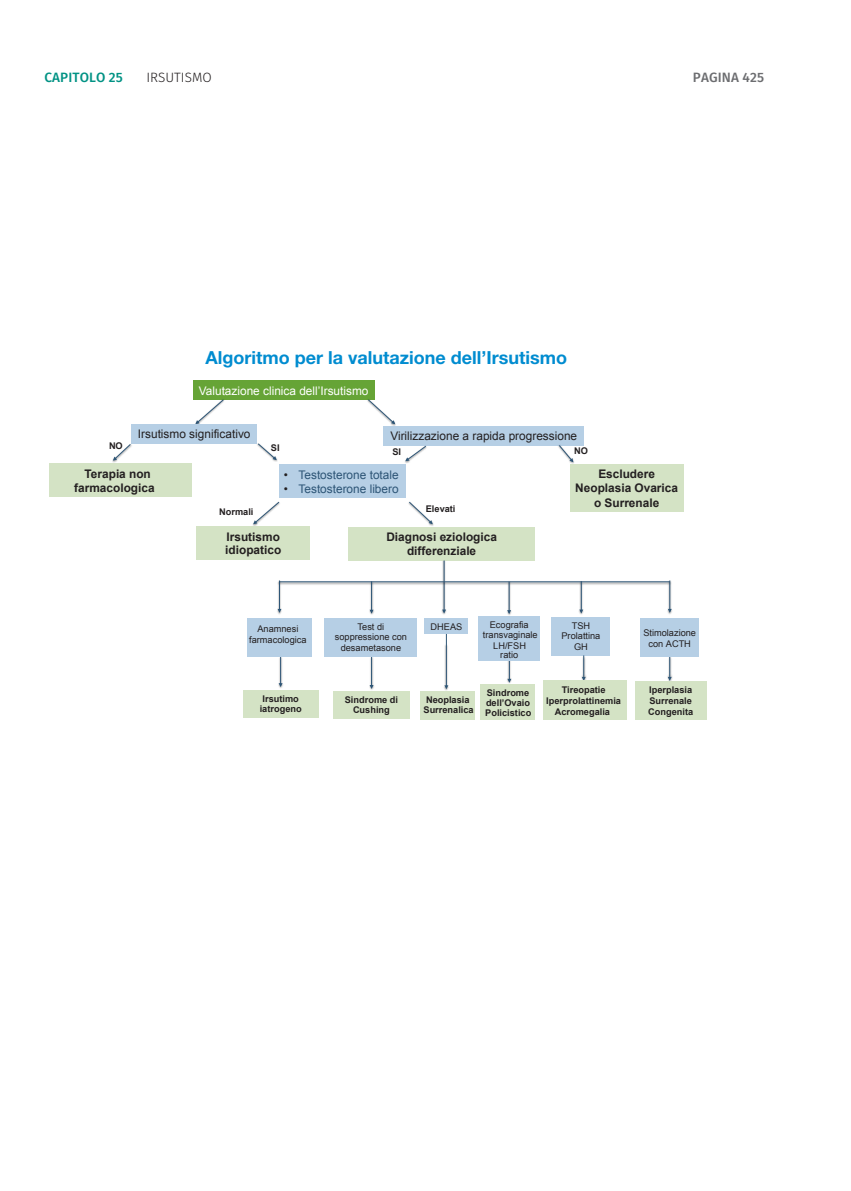
<style>
.page{position:relative;width:851px;height:1191px;background:#fff}
.page>*{position:absolute;margin:0;border:0;box-sizing:border-box;transform-origin:0 0}
.t1{font:700 18px "Helvetica Neue LT Std";color:#008cd0}
.t2{font:500 13.5px "Fira Sans";letter-spacing:.01em;color:#009284}
.t3{font:300 13.5px "Fira Sans";color:#231f20}
.t4{font:500 13.5px "Fira Sans";letter-spacing:.01em;color:#6c6d70}
.t5{font:700 11.85px/13.8px "Arial";color:#231f20;text-align:center}
.t6{font:11.85px "Arial";color:#231f20}
.t7{font:11.85px "Arial";color:#2d5576}
.t8{font:11.85px "Arial";color:#fff}
.t9{font:700 9.15px/10.5px "Arial";color:#231f20;text-align:center}
.t10{font:9.15px/10.8px "Arial";color:#231f20;text-align:center}
.s1{color:#231f20}
</style>
<div class="page">
<img style="left:507px;top:661px;width:5px;height:20px">
<hr style="left:509px;top:637px;width:1px;height:43px;background:#2d5576">
<svg style="left:507px;top:679px;width:4px;height:4px"></svg>
<img style="left:362px;top:656px;width:19px;height:34px">
<hr style="left:371px;top:649px;width:1px;height:37px;background:#2d5576">
<img style="left:272px;top:656px;width:18px;height:32px">
<hr style="left:280px;top:649px;width:1px;height:35px;background:#2d5576">
<img style="left:435px;top:560px;width:18px;height:55px">
<div style="left:193px;top:381px;width:181px;height:19px;background:#66a436"></div>
<svg style="left:195px;top:399px;width:29px;height:25px"></svg>
<div style="left:279px;top:464px;width:126px;height:34px;background:#b6cfe5"></div>
<svg style="left:253px;top:501px;width:27px;height:23px"></svg>
<div style="left:196px;top:526px;width:114px;height:34px;background:#d4e3c5"></div>
<svg style="left:408px;top:501px;width:25px;height:23px"></svg>
<div style="left:348px;top:527px;width:187px;height:33px;background:#d4e3c5"></div>
<hr style="left:443px;top:560px;width:1px;height:52px;background:#2d5576">
<svg style="left:442px;top:609px;width:4px;height:4px"></svg>
<img style="left:289px;top:579px;width:371px;height:8px">
<hr style="left:279px;top:581px;width:390px;height:1px;background:#2d5576">
<img style="left:572px;top:579px;width:18px;height:36px">
<hr style="left:581px;top:581px;width:1px;height:31px;background:#2d5576">
<svg style="left:579px;top:609px;width:4px;height:4px"></svg>
<div style="left:551px;top:617px;width:59px;height:38px;background:#b6cfe5"></div>
<img style="left:574px;top:655px;width:19px;height:26px">
<svg style="left:581px;top:655px;width:4px;height:26px"></svg>
<img style="left:660px;top:656px;width:19px;height:25px">
<svg style="left:667px;top:656px;width:4px;height:25px"></svg>
<div style="left:543px;top:681px;width:83px;height:39px;background:#d4e3c5"></div>
<div style="left:478px;top:616px;width:62px;height:45px;background:#b6cfe5"></div>
<img style="left:500px;top:580px;width:18px;height:35px">
<hr style="left:508px;top:582px;width:1px;height:31px;background:#2d5576">
<svg style="left:507px;top:610px;width:4px;height:4px"></svg>
<div style="left:424px;top:618px;width:44px;height:16px;background:#b6cfe5"></div>
<img style="left:444px;top:642px;width:5px;height:49px">
<hr style="left:446px;top:634px;width:1px;height:53px;background:#2d5576">
<svg style="left:444px;top:685px;width:4px;height:4px"></svg>
<div style="left:420px;top:691px;width:54px;height:28px;background:#d4e3c5"></div>
<img style="left:362px;top:579px;width:19px;height:36px">
<hr style="left:371px;top:581px;width:1px;height:31px;background:#2d5576">
<div style="left:325px;top:618px;width:92px;height:38px;background:#b6cfe5"></div>
<svg style="left:369px;top:685px;width:4px;height:4px"></svg>
<div style="left:333px;top:691px;width:76px;height:27px;background:#d4e3c5"></div>
<img style="left:277px;top:581px;width:12px;height:34px">
<hr style="left:279px;top:580px;width:1px;height:31px;background:#2d5576">
<svg style="left:277px;top:609px;width:4px;height:4px"></svg>
<div style="left:247px;top:618px;width:64px;height:38px;background:#b6cfe5"></div>
<svg style="left:278px;top:683px;width:4px;height:4px"></svg>
<div style="left:243px;top:690px;width:75px;height:27px;background:#d4e3c5"></div>
<img style="left:660px;top:580px;width:12px;height:34px">
<hr style="left:669px;top:580px;width:1px;height:31px;background:#2d5576">
<svg style="left:667px;top:609px;width:4px;height:4px"></svg>
<div style="left:640px;top:618px;width:59px;height:38px;background:#b6cfe5"></div>
<div style="left:635px;top:681px;width:71px;height:39px;background:#d4e3c5"></div>
<div style="left:481px;top:684px;width:54px;height:36px;background:#d4e3c5"></div>
<div style="left:131px;top:424px;width:126px;height:19px;background:#b6cfe5"></div>
<img style="left:112px;top:443px;width:22px;height:20px">
<svg style="left:113px;top:443px;width:18px;height:18px"></svg>
<div style="left:49px;top:463px;width:143px;height:34px;background:#d4e3c5"></div>
<img style="left:254px;top:443px;width:24px;height:19px">
<svg style="left:257px;top:443px;width:20px;height:17px"></svg>
<img style="left:374px;top:397px;width:22px;height:29px">
<svg style="left:367px;top:399px;width:28px;height:25px"></svg>
<div style="left:383px;top:426px;width:200px;height:19px;background:#b6cfe5"></div>
<img style="left:555px;top:445px;width:27px;height:19px">
<svg style="left:558px;top:445px;width:15px;height:17px"></svg>
<div style="left:569px;top:464px;width:114px;height:48px;background:#d4e3c5"></div>
<img style="left:396px;top:445px;width:33px;height:26px">
<svg style="left:405px;top:445px;width:22px;height:16px"></svg>
<h2 class="t2" style="left:44px;top:66px;width:80px">CAPITOLO 25</h2>
<h2 class="t3" style="left:146px;top:67px;width:67px">IRSUTISMO</h2>
<h2 class="t4" style="left:692px;top:66px;width:73px">PAGINA 425</h2>
<h1 class="t1" style="left:205px;top:346px;width:363px">Algoritmo per la valutazione dell’Irsutismo</h1>
<p class="t8" style="left:199px;top:383px;width:171px">Valutazione clinica dell’Irsutismo</p>
<p class="t6" style="left:138px;top:426px;width:114px">Irsutismo significativo</p>
<p class="t6" style="left:390px;top:428px;width:188px">Virilizzazione a rapida progressione</p>
<p class="t9" style="left:574px;top:446px;width:15px">NO</p>
<p class="t5" style="left:575px;top:467px;width:104px">Escludere<br>Neoplasia Ovarica o Surrenale</p>
<p class="t9" style="left:109px;top:440px;width:15px">NO</p>
<p class="t5" style="left:74px;top:467px;width:82px;line-height:14.2px">Terapia non farmacologica</p>
<p class="t9" style="left:271px;top:442px;width:10px">SI</p>
<p class="t9" style="left:392px;top:447px;width:10px">SI</p>
<p class="t7" style="left:284px;top:467px;width:116px"><span class="s1">•</span> Testosterone totale</p>
<p class="t7" style="left:284px;top:481px;width:116px"><span class="s1">•</span> Testosterone libero</p>
<p class="t9" style="left:426px;top:504px;width:31px">Elevati</p>
<p class="t5" style="left:386px;top:530px;width:112px">Diagnosi eziologica differenziale</p>
<p class="t9" style="left:219px;top:506px;width:36px">Normali</p>
<p class="t5" style="left:225px;top:530px;width:57px;text-align:left">Irsutismo idiopatico</p>
<p class="t10" style="left:483px;top:619px;width:56px">Ecografia transvaginale<br>LH/FSH</p>
<p class="t10" style="left:500px;top:649px;width:19px">ratio</p>
<p class="t10" style="left:561px;top:620px;width:40px">TSH<br>Prolattina<br>GH</p>
<p class="t9" style="left:546px;top:684px;width:76px;line-height:11.1px">Tireopatie<br>Iperprolattinemia<br>Acromegalia</p>
<p class="t10" style="left:430px;top:621px;width:33px">DHEAS</p>
<p class="t10" style="left:335px;top:621px;width:74px">Test di soppressione con desametasone</p>
<p class="t10" style="left:249px;top:623px;width:59px">Anamnesi farmacologica</p>
<p class="t10" style="left:643px;top:627px;width:54px">Stimolazione con ACTH</p>
<p class="t9" style="left:260px;top:693px;width:43px">Irsutimo iatrogeno</p>
<p class="t9" style="left:648px;top:685px;width:47px;text-align:left">Iperplasia<br>Surrenale<br>Congenita</p>
<p class="t9" style="left:486px;top:687px;width:46px;text-align:left">Sindrome dell’Ovaio</p>
<p class="t9" style="left:485px;top:707px;width:48px">Policistico</p>
<p class="t9" style="left:423px;top:694px;width:52px;text-align:left">Neoplasia<br>Surrenalica</p>
<p class="t9" style="left:345px;top:695px;width:55px">Sindrome di<br>Cushing</p>
</div>
